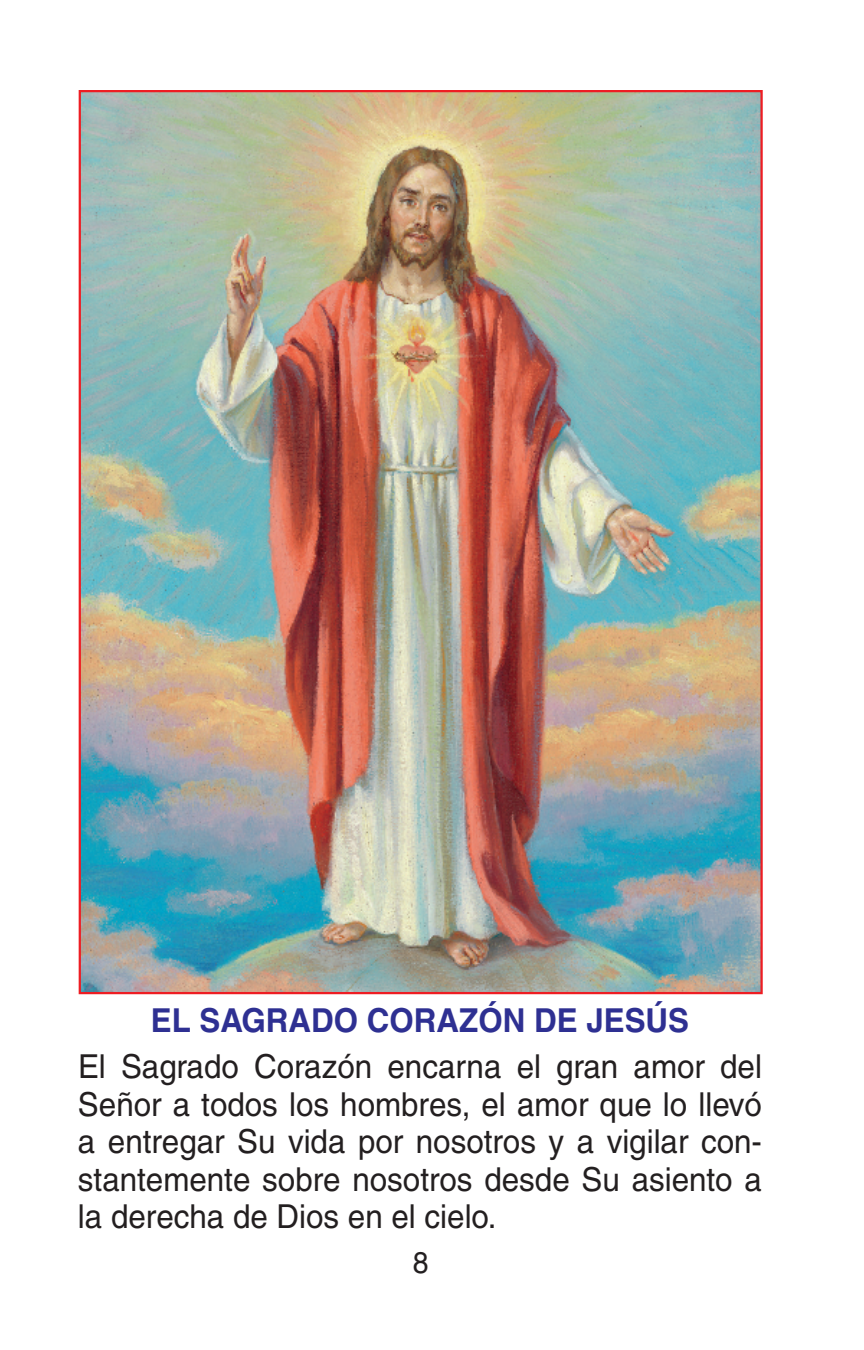
<style>
.page{position:relative;width:864px;height:1350px;background:#fff}
.page>*{position:absolute;margin:0;border:0;box-sizing:border-box;transform-origin:0 0}
.t1{font:33px/37.5px "Helvetica";color:#231f20;text-align:justify;scale:.95 1}
.t2{font:700 33px "Helvetica";color:#2e3092;scale:.95 1}
.t3{font:30px "Helvetica";color:#231f20;scale:.95 1}
</style>
<div class="page">
<img style="left:82px;top:93px;width:678px;height:898px">
<p class="t2" style="left:151px;top:1008px;width:568px">EL SAGRADO CORAZÓN DE JESÚS</p>
<p class="t1" style="left:78px;top:1051px;width:722px">El Sagrado Corazón encarna el gran amor del Señor a todos los hombres, el amor que lo llevó a entregar Su vida por nosotros y a vigilar con&shy;stantemente sobre nosotros desde Su asiento a la derecha de Dios en el cielo.</p>
<p class="t3" style="left:413px;top:1251px;width:18px">8</p>
</div>
